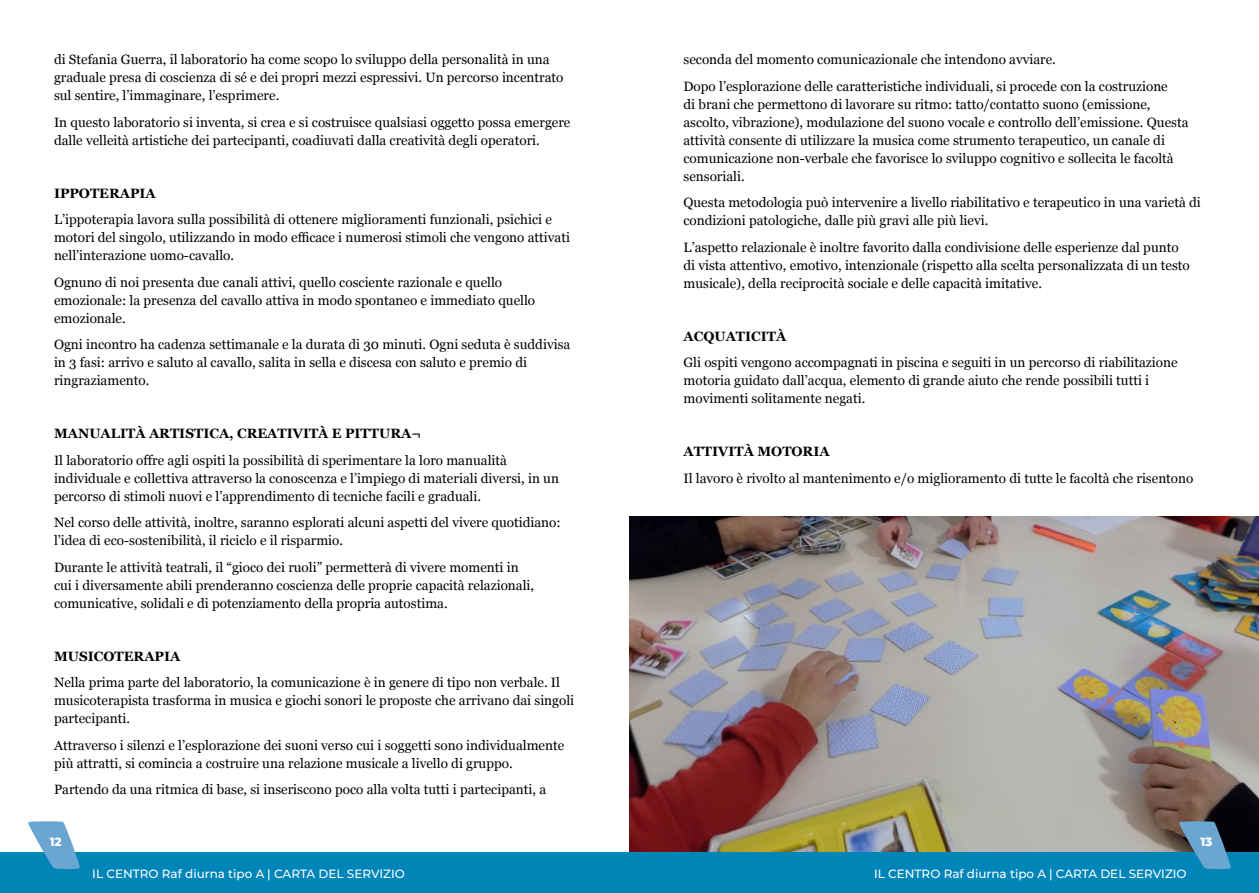
<style>
.page{position:relative;width:1259px;height:893px;background:#fff}
.page>*{position:absolute;margin:0;border:0;box-sizing:border-box;transform-origin:0 0}
.t1{font:13.5px/18px "Georgia";color:#000}
.t2{font:700 13.5px "Georgia";color:#000}
.t3{font:500 12px "Montserrat";color:#fff}
.t4{font:800 12px "Montserrat";color:#fff}
</style>
<div class="page">
<img style="left:629px;top:516px;width:630px;height:337px">
<div style="left:0;top:853px;width:629px;height:40px;background:#0085b9"></div>
<div style="left:629px;top:853px;width:630px;height:40px;background:#0085b9"></div>
<svg style="left:1178px;top:821px;width:53px;height:48px;background:#4880a0"></svg>
<svg style="left:28px;top:821px;width:52px;height:48px"></svg>
<p class="t1" style="left:54px;top:50px;width:511px">di Stefania Guerra, il laboratorio ha come scopo lo sviluppo della personalità in una graduale presa di coscienza di sé e dei propri mezzi espressivi. Un percorso incentrato sul sentire, l’immaginare, l’esprimere.</p>
<p class="t1" style="left:54px;top:112px;width:518px">In questo laboratorio si inventa, si crea e si costruisce qualsiasi oggetto possa emergere dalle velleità artistiche dei partecipanti, coadiuvati dalla creatività degli operatori.</p>
<p class="t2" style="left:54px;top:183px;width:103px">IPPOTERAPIA</p>
<p class="t1" style="left:54px;top:210px;width:517px">L’ippoterapia lavora sulla possibilità di ottenere miglioramenti funzionali, psichici e motori del singolo, utilizzando in modo efficace i numerosi stimoli che vengono attivati nell’interazione uomo-cavallo.</p>
<p class="t1" style="left:54px;top:272px;width:483px">Ognuno di noi presenta due canali attivi, quello cosciente razionale e quello emozionale: la presenza del cavallo attiva in modo spontaneo e immediato quello emozionale.</p>
<p class="t1" style="left:54px;top:335px;width:518px">Ogni incontro ha cadenza settimanale e la durata di 30 minuti. Ogni seduta è suddivisa in 3 fasi: arrivo e saluto al cavallo, salita in sella e discesa con saluto e premio di ringraziamento.</p>
<p class="t2" style="left:54px;top:423px;width:368px">MANUALITÀ ARTISTICA, CREATIVITÀ E PITTURA¬</p>
<p class="t1" style="left:54px;top:450px;width:506px">Il laboratorio offre agli ospiti la possibilità di sperimentare la loro manualità individuale e collettiva attraverso la conoscenza e l’impiego di materiali diversi, in un percorso di stimoli nuovi e l’apprendimento di tecniche facili e graduali.</p>
<p class="t1" style="left:54px;top:513px;width:508px">Nel corso delle attività, inoltre, saranno esplorati alcuni aspetti del vivere quotidiano: l’idea di eco-sostenibilità, il riciclo e il risparmio.</p>
<p class="t1" style="left:54px;top:557px;width:482px">Durante le attività teatrali, il “gioco dei ruoli” permetterà di vivere momenti in cui i diversamente abili prenderanno coscienza delle proprie capacità relazionali, comunicative, solidali e di potenziamento della propria autostima.</p>
<p class="t2" style="left:54px;top:646px;width:128px">MUSICOTERAPIA</p>
<p class="t1" style="left:54px;top:673px;width:522px">Nella prima parte del laboratorio, la comunicazione è in genere di tipo non verbale. Il musicoterapista trasforma in musica e giochi sonori le proposte che arrivano dai singoli partecipanti.</p>
<p class="t1" style="left:54px;top:735px;width:512px">Attraverso i silenzi e l’esplorazione dei suoni verso cui i soggetti sono individualmente più attratti, si comincia a costruire una relazione musicale a livello di gruppo.</p>
<p class="t1" style="left:54px;top:780px;width:493px">Partendo da una ritmica di base, si inseriscono poco alla volta tutti i partecipanti, a</p>
<p class="t1" style="left:683px;top:46px;width:486px;line-height:26.5px">seconda del momento comunicazionale che intendono avviare.<br>Dopo l’esplorazione delle caratteristiche individuali, si procede con la costruzione</p>
<p class="t1" style="left:683px;top:94px;width:506px">di brani che permettono di lavorare su ritmo: tatto/contatto suono (emissione, ascolto, vibrazione), modulazione del suono vocale e controllo dell’emissione. Questa attività consente di utilizzare la musica come strumento terapeutico, un canale di comunicazione non-verbale che favorisce lo sviluppo cognitivo e sollecita le facoltà sensoriali.</p>
<p class="t1" style="left:683px;top:193px;width:519px">Questa metodologia può intervenire a livello riabilitativo e terapeutico in una varietà di condizioni patologiche, dalle più gravi alle più lievi.</p>
<p class="t1" style="left:683px;top:237px;width:508px">L’aspetto relazionale è inoltre favorito dalla condivisione delle esperienze dal punto di vista attentivo, emotivo, intenzionale (rispetto alla scelta personalizzata di un testo musicale), della reciprocità sociale e delle capacità imitative.</p>
<p class="t2" style="left:683px;top:326px;width:104px">ACQUATICITÀ</p>
<p class="t1" style="left:683px;top:353px;width:496px">Gli ospiti vengono accompagnati in piscina e seguiti in un percorso di riabilitazione motoria guidato dall’acqua, elemento di grande aiuto che rende possibili tutti i movimenti solitamente negati.</p>
<p class="t2" style="left:683px;top:441px;width:148px">ATTIVITÀ MOTORIA</p>
<p class="t1" style="left:683px;top:468px;width:511px">Il lavoro è rivolto al mantenimento e/o miglioramento di tutte le facoltà che risentono</p>
<p class="t4" style="left:50px;top:833px;width:14px">12</p>
<p class="t4" style="left:1200px;top:833px;width:14px">13</p>
<p class="t3" style="left:92px;top:865px;width:314px">IL CENTRO Raf diurna tipo A | CARTA DEL SERVIZIO</p>
<p class="t3" style="left:874px;top:865px;width:314px">IL CENTRO Raf diurna tipo A | CARTA DEL SERVIZIO</p>
</div>
